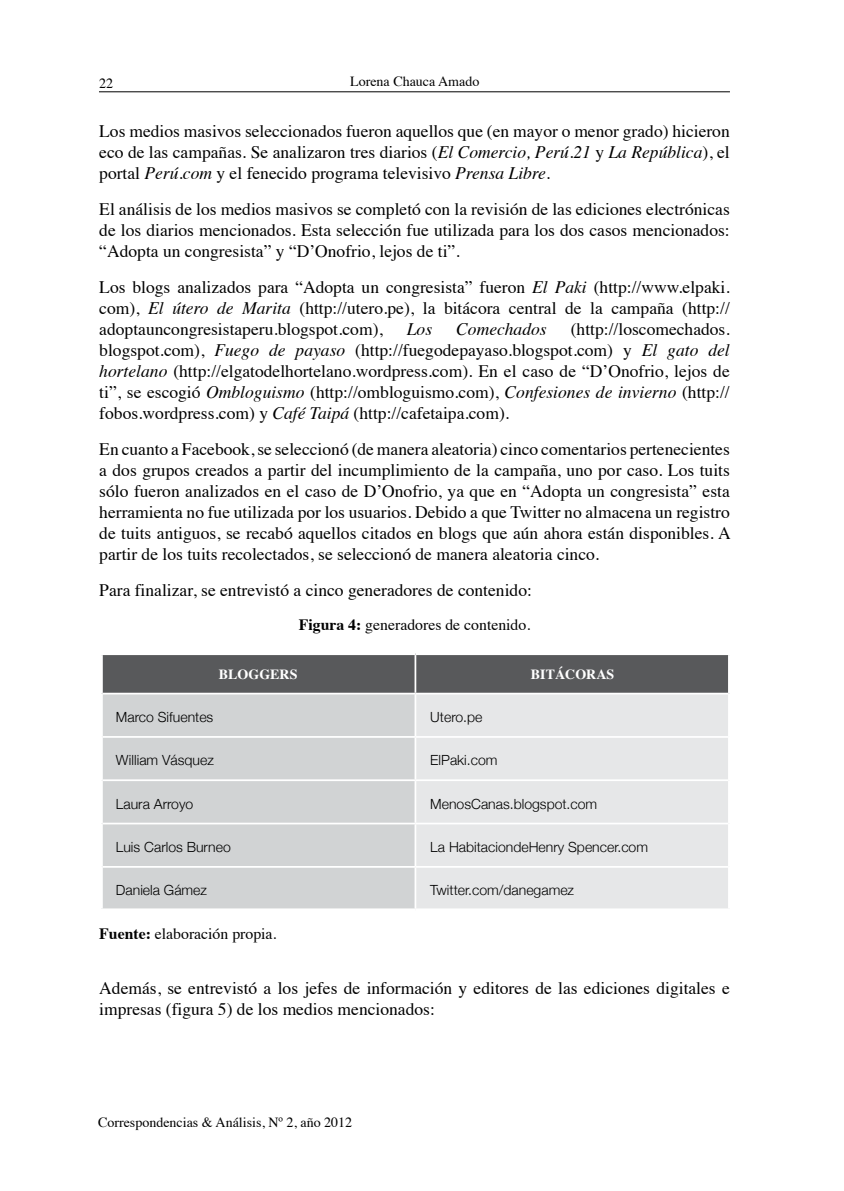
<style>
.page{position:relative;width:844px;height:1191px;background:#fff}
.page>*{position:absolute;margin:0;border:0;box-sizing:border-box;transform-origin:0 0}
.t1{font:17.5px/21px "Times";color:#000;text-align:justify}
.t2{font:italic 17.5px "Times";color:#000}
.t3{font:15.75px "Times";color:#000}
.t4{font:300 14px "Helvetica Neue";color:#000}
.t5{font:14px "Times";color:#000}
.t6{font:700 14px "Times";color:#fff}
.s1{font-style:italic}
.s2{font-weight:700}
</style>
<div class="page">
<hr style="left:99px;top:91px;width:630px;height:1px;background:#000">
<div style="left:103px;top:655px;width:624px;height:37px;background:#58595b"></div>
<div style="left:103px;top:694px;width:311px;height:214px;background:#d1d3d4"></div>
<div style="left:416px;top:694px;width:311px;height:214px;background:#e6e7e8"></div>
<hr style="left:414px;top:655px;width:2px;height:37px;background:#fff">
<hr style="left:103px;top:736px;width:312px;height:2px;background:#fff">
<hr style="left:415px;top:736px;width:312px;height:2px;background:#fff">
<hr style="left:103px;top:779px;width:312px;height:2px;background:#fff">
<hr style="left:415px;top:779px;width:312px;height:2px;background:#fff">
<hr style="left:103px;top:822px;width:312px;height:2px;background:#fff">
<hr style="left:415px;top:822px;width:312px;height:2px;background:#fff">
<hr style="left:103px;top:866px;width:312px;height:1px;background:#fff">
<hr style="left:415px;top:866px;width:312px;height:1px;background:#fff">
<svg style="left:101px;top:655px;width:2px;height:38px"></svg>
<svg style="left:727px;top:655px;width:2px;height:38px"></svg>
<svg style="left:727px;top:693px;width:3px;height:43px"></svg>
<svg style="left:727px;top:738px;width:1px;height:41px"></svg>
<svg style="left:727px;top:781px;width:1px;height:42px"></svg>
<svg style="left:727px;top:824px;width:1px;height:42px"></svg>
<svg style="left:727px;top:868px;width:1px;height:40px"></svg>
<svg style="left:101px;top:908px;width:314px;height:1px"></svg>
<p class="t5" style="left:99px;top:70px;width:15px">22</p>
<p class="t5" style="left:350px;top:68px;width:131px">Lorena Chauca Amado</p>
<p class="t1" style="left:99px;top:119px;width:632px">Los medios masivos seleccionados fueron aquellos que (en mayor o menor grado) hicieron eco de las campañas. Se analizaron tres diarios (<span class="s1">El Comercio, Perú.21</span> y <span class="s1">La República</span>), el portal <span class="s1">Perú.com</span> y el fenecido programa televisivo <span class="s1">Prensa Libre</span>.</p>
<p class="t1" style="left:99px;top:197px;width:632px">El análisis de los medios masivos se completó con la revisión de las ediciones electrónicas de los diarios mencionados. Esta selección fue utilizada para los dos casos mencionados: “Adopta un congresista” y “D’Onofrio, lejos de ti”.</p>
<p class="t1" style="left:99px;top:275px;width:632px">Los blogs analizados para “Adopta un congresista” fueron <span class="s1">El Paki</span> (http://www.elpaki. com), <span class="s1">El útero de Marita</span> (http://utero.pe), la bitácora central de la campaña (http:// adoptauncongresistaperu.blogspot.com),</p>
<p class="t1" style="left:99px;top:317px;width:632px;text-indent:471px">(http://loscomechados. blogspot.com), <span class="s1">Fuego de payaso</span> (http://fuegodepayaso.blogspot.com) y <span class="s1">El gato del hortelano</span> (http://elgatodelhortelano.wordpress.com). En el caso de “D’Onofrio, lejos de ti”, se escogió <span class="s1">Ombloguismo</span> (http://ombloguismo.com), <span class="s1">Confesiones de invierno</span> (http:// fobos.wordpress.com) y <span class="s1">Café Taipá</span> (http://cafetaipa.com).</p>
<p class="t1" style="left:99px;top:437px;width:633px">En cuanto a Facebook, se seleccionó (de manera aleatoria) cinco comentarios pertenecientes a dos grupos creados a partir del incumplimiento de la campaña, uno por caso. Los tuits sólo fueron analizados en el caso de D’Onofrio, ya que en “Adopta un congresista” esta herramienta no fue utilizada por los usuarios. Debido a que Twitter no almacena un registro de tuits antiguos, se recabó aquellos citados en blogs que aún ahora están disponibles. A partir de los tuits recolectados, se seleccionó de manera aleatoria cinco.</p>
<p class="t1" style="left:99px;top:578px;width:434px">Para finalizar, se entrevistó a cinco generadores de contenido:</p>
<p class="t3" style="left:299px;top:609px;width:233px"><span class="s2">Figura 4:</span> generadores de contenido.</p>
<p class="t6" style="left:219px;top:660px;width:80px">BLOGGERS</p>
<p class="t6" style="left:531px;top:660px;width:85px">BITÁCORAS</p>
<p class="t4" style="left:116px;top:705px;width:99px">Marco Sifuentes</p>
<p class="t4" style="left:430px;top:705px;width:54px">Utero.pe</p>
<p class="t4" style="left:116px;top:749px;width:99px">William Vásquez</p>
<p class="t4" style="left:430px;top:749px;width:69px">ElPaki.com</p>
<p class="t4" style="left:116px;top:792px;width:79px">Laura Arroyo</p>
<p class="t4" style="left:430px;top:792px;width:168px">MenosCanas.blogspot.com</p>
<p class="t4" style="left:116px;top:835px;width:116px">Luis Carlos Burneo</p>
<p class="t4" style="left:430px;top:835px;width:219px">La HabitaciondeHenry Spencer.com</p>
<p class="t4" style="left:116px;top:879px;width:93px">Daniela Gámez</p>
<p class="t4" style="left:430px;top:879px;width:145px">Twitter.com/danegamez</p>
<p class="t3" style="left:99px;top:918px;width:179px"><span class="s2">Fuente:</span> elaboración propia.</p>
<p class="t1" style="left:99px;top:975px;width:632px">Además, se entrevistó a los jefes de información y editores de las ediciones digitales e impresas (figura 5) de los medios mencionados:</p>
<p class="t2" style="left:407px;top:314px;width:27px">Los</p>
<p class="t2" style="left:456px;top:314px;width:92px">Comechados</p>
<p class="t5" style="left:98px;top:1109px;width:255px">Correspondencias &amp; Análisis, Nº 2, año 2012</p>
</div>
